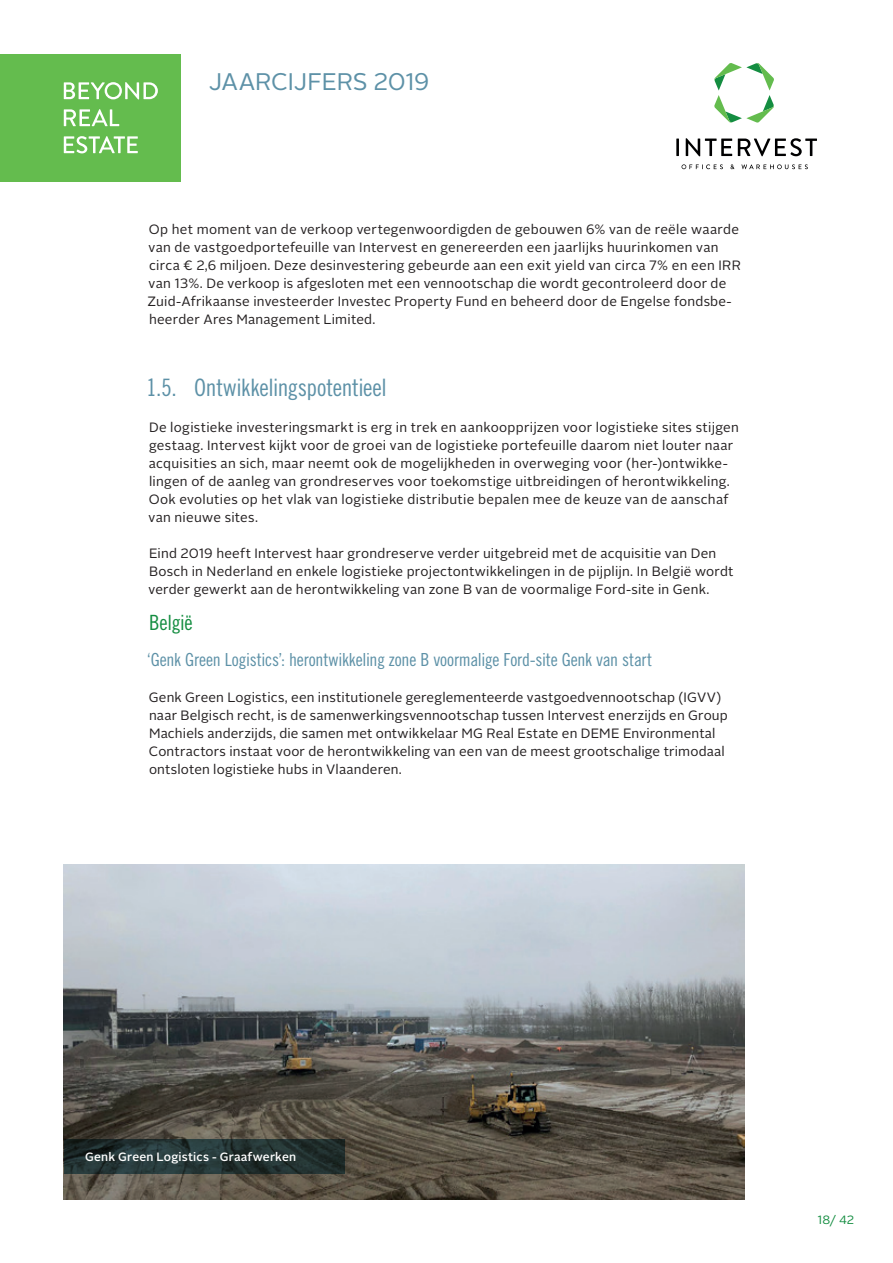
<style>
.page{position:relative;width:893px;height:1263px;background:#fff}
.page>*{position:absolute;margin:0;border:0;box-sizing:border-box;transform-origin:0 0}
.t1{font:24px "Trade Gothic LT Std Cn 18";letter-spacing:-.015em;color:#5d91a7}
.t2{font:24px "Alright Sans";letter-spacing:-.015em;color:#5d91a7}
.t3{font:21px "Trade Gothic LT Std Cn 18";letter-spacing:-.015em;color:#148d41}
.t4{font:18px "Trade Gothic LT Std Cn 18";letter-spacing:-.01em;color:#5d91a7}
.t5{font:13.5px/18px "Alright Sans";letter-spacing:.02em;color:#231f20}
.t6{font:500 12px "Alright Sans";letter-spacing:.02em;color:#fff}
.t7{font:12px "Alright Sans";color:#148d41}
</style>
<div class="page">
<div style="left:0;top:54px;width:181px;height:128px;background:#64bc4e"></div>
<svg style="left:64px;top:136px;width:74px;height:17px"></svg>
<svg style="left:64px;top:109px;width:55px;height:17px"></svg>
<svg style="left:64px;top:82px;width:94px;height:17px"></svg>
<hr style="left:676px;top:139px;width:3px;height:17px;background:#000001">
<svg style="left:686px;top:138px;width:46px;height:18px"></svg>
<svg style="left:738px;top:138px;width:79px;height:18px"></svg>
<svg style="left:681px;top:164px;width:42px;height:5px"></svg>
<svg style="left:730px;top:164px;width:4px;height:5px"></svg>
<svg style="left:741px;top:164px;width:67px;height:5px"></svg>
<svg style="left:714px;top:63px;width:60px;height:60px"></svg>
<img style="left:64px;top:864px;width:680px;height:335px">
<svg style="left:64px;top:1139px;width:280px;height:34px;background:#223232"></svg>
<h1 class="t2" style="left:209px;top:65px;width:222px">JAARCIJFERS 2019</h1>
<p class="t5" style="left:147px;top:221px;width:595px">Op het moment van de verkoop vertegenwoordigden de gebouwen 6% van de reële waarde van de vastgoedportefeuille van Intervest en genereerden een jaarlijks huurinkomen van circa € 2,6 miljoen. Deze desinvestering gebeurde aan een exit yield van circa 7% en een IRR van 13%. De verkoop is afgesloten met een vennootschap die wordt gecontroleerd door de Zuid-Afrikaanse investeerder Investec Property Fund en beheerd door de Engelse fondsbe&shy;heerder Ares Management Limited.</p>
<h1 class="t1" style="left:146px;top:373px;width:242px">1.5. Ontwikkelingspotentieel</h1>
<p class="t5" style="left:148px;top:419px;width:592px">De logistieke investeringsmarkt is erg in trek en aankoopprijzen voor logistieke sites stijgen gestaag. Intervest kijkt voor de groei van de logistieke portefeuille daarom niet louter naar acquisities an sich, maar neemt ook de mogelijkheden in overweging voor (her-)ontwikke&shy;lingen of de aanleg van grondreserves voor toekomstige uitbreidingen of herontwikkeling.<br>Ook evoluties op het vlak van logistieke distributie bepalen mee de keuze van de aanschaf van nieuwe sites.</p>
<p class="t5" style="left:148px;top:545px;width:586px">Eind 2019 heeft Intervest haar grondreserve verder uitgebreid met de acquisitie van Den<br>Bosch in Nederland en enkele logistieke projectontwikkelingen in de pijplijn. In België wordt verder gewerkt aan de herontwikkeling van zone B van de voormalige Ford-site in Genk.</p>
<h2 class="t3" style="left:149px;top:610px;width:45px">België</h2>
<h3 class="t4" style="left:147px;top:649px;width:507px">‘Genk Green Logistics’: herontwikkeling zone B voormalige Ford-site Genk van start</h3>
<p class="t5" style="left:149px;top:689px;width:580px">Genk Green Logistics, een institutionele gereglementeerde vastgoedvennootschap (IGVV) naar Belgisch recht, is de samenwerkingsvennootschap tussen Intervest enerzijds en Group Machiels anderzijds, die samen met ontwikkelaar MG Real Estate en DEME Environmental Contractors instaat voor de herontwikkeling van een van de meest grootschalige trimodaal ontsloten logistieke hubs in Vlaanderen.</p>
<p class="t6" style="left:85px;top:1148px;width:213px">Genk Green Logistics - Graafwerken</p>
<p class="t7" style="left:817px;top:1212px;width:38px">18/ 42</p>
</div>
